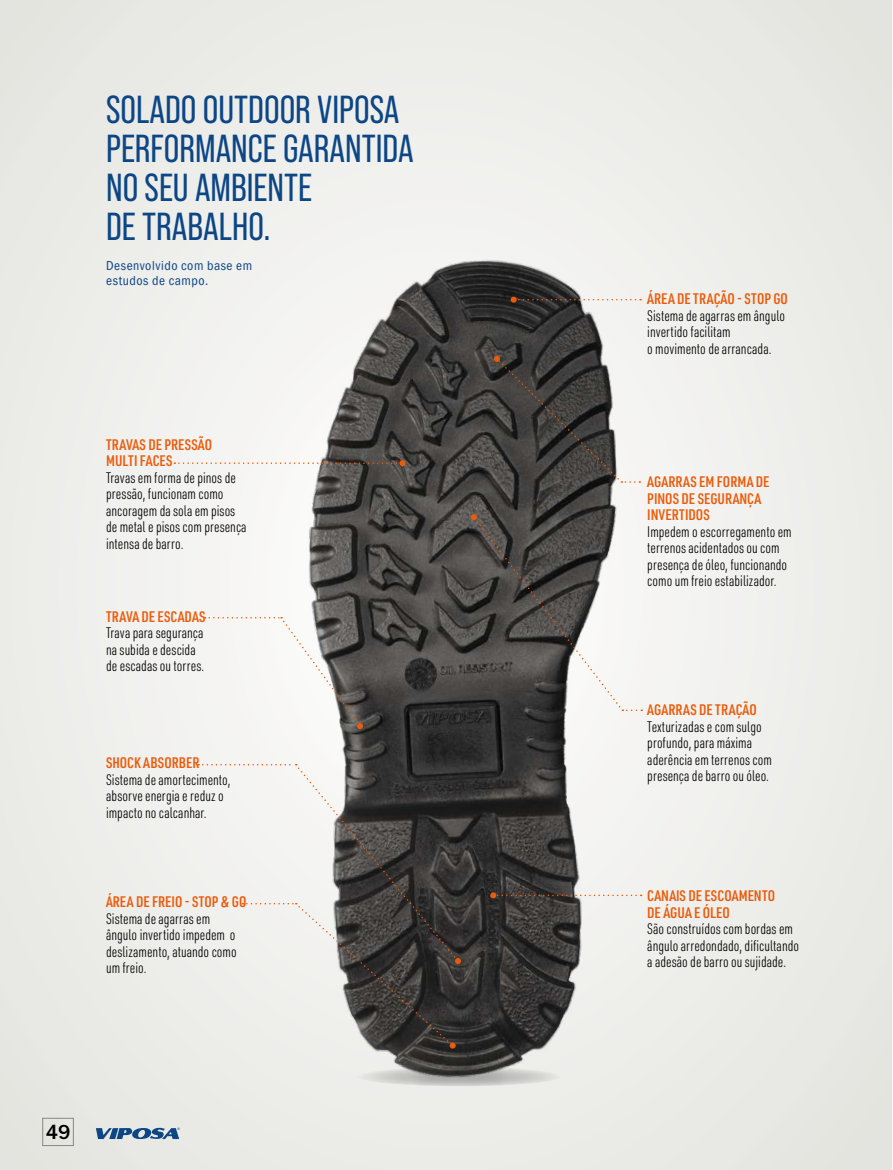
<style>
.page{position:relative;width:893px;height:1170px;background:#fff}
.page>*{position:absolute;margin:0;border:0;box-sizing:border-box;transform-origin:0 0}
.t1{font:39px/39px "Bebas Neue Pro";color:#0c4685}
.t2{font:500 21px "Franklin Gothic URW";color:#000}
.t3{font:300 15px/16.5px "URWDIN Cond";color:#000}
.t4{font:600 15px/16.5px "URWDIN Cond";letter-spacing:.005em;color:#ea5c0c}
.t5{font:13.5px/15px "Franklin Gothic URW Cond";letter-spacing:.04em;color:#0c4685}
.t6{font:3.3px "Arial";color:#0c4685}
</style>
<div class="page">
<div style="left:0;top:0;width:892px;height:1169px;background:#ebebe8"></div>
<img style="left:159px;top:219px;width:605px;height:895px">
<svg style="left:357px;top:1066px;width:205px;height:20px"></svg>
<svg style="left:198px;top:764px;width:263px;height:284px"></svg>
<svg style="left:174px;top:460px;width:232px;height:6px"></svg>
<svg style="left:511px;top:297px;width:130px;height:6px"></svg>
<svg style="left:494px;top:356px;width:146px;height:126px"></svg>
<svg style="left:471px;top:514px;width:171px;height:197px"></svg>
<svg style="left:205px;top:617px;width:158px;height:112px"></svg>
<svg style="left:490px;top:892px;width:152px;height:6px"></svg>
<div style="left:42px;top:1117px;width:32px;height:28px;border:1px solid #878787"></div>
<svg style="left:96px;top:1126px;width:83px;height:13px"></svg>
<h1 class="t1" style="left:106px;top:90px;width:309px">SOLADO OUTDOOR VIPOSA<br>PERFORMANCE GARANTIDA<br>NO SEU AMBIENTE<br>DE TRABALHO.</h1>
<p class="t5" style="left:106px;top:257px;width:148px">Desenvolvido com base em estudos de campo.</p>
<p class="t4" style="left:106px;top:435px;width:108px">TRAVAS DE PRESSÃO<br>MULTI FACES</p>
<p class="t3" style="left:106px;top:469px;width:142px">Travas em forma de pinos de pressão, funcionam como ancoragem da sola em pisos de metal e pisos com presença intensa de barro.</p>
<p class="t4" style="left:106px;top:607px;width:101px">TRAVA DE ESCADAS</p>
<p class="t3" style="left:106px;top:624px;width:100px">Trava para segurança na subida e descida de escadas ou torres.</p>
<p class="t4" style="left:106px;top:754px;width:95px">SHOCK ABSORBER</p>
<p class="t3" style="left:106px;top:770px;width:126px">Sistema de amortecimento, absorve energia e reduz o impacto no calcanhar.</p>
<p class="t4" style="left:106px;top:892px;width:142px">ÁREA DE FREIO - STOP &amp; GO</p>
<p class="t3" style="left:106px;top:909px;width:132px">Sistema de agarras em ângulo invertido impedem o deslizamento, atuando como um freio.</p>
<h2 class="t2" style="left:46px;top:1118px;width:26px">49</h2>
<p class="t6" style="left:177px;top:1126px;width:4px">®</p>
<p class="t4" style="left:647px;top:290px;width:142px">ÁREA DE TRAÇÃO - STOP GO</p>
<p class="t3" style="left:647px;top:307px;width:139px">Sistema de agarras em ângulo invertido facilitam<br>o movimento de arrancada.</p>
<p class="t4" style="left:647px;top:473px;width:124px">AGARRAS EM FORMA DE<br>PINOS DE SEGURANÇA<br>INVERTIDOS</p>
<p class="t3" style="left:647px;top:522px;width:146px">Impedem o escorregamento em terrenos acidentados ou com presença de óleo, funcionando como um freio estabilizador.</p>
<p class="t4" style="left:647px;top:701px;width:111px">AGARRAS DE TRAÇÃO</p>
<p class="t3" style="left:647px;top:717px;width:126px">Texturizadas e com sulgo profundo, para máxima aderência em terrenos com presença de barro ou óleo.</p>
<p class="t4" style="left:647px;top:887px;width:129px">CANAIS DE ESCOAMENTO<br>DE ÁGUA E ÓLEO</p>
<p class="t3" style="left:647px;top:920px;width:153px">São construídos com bordas em ângulo arredondado, dificultando a adesão de barro ou sujidade.</p>
</div>
